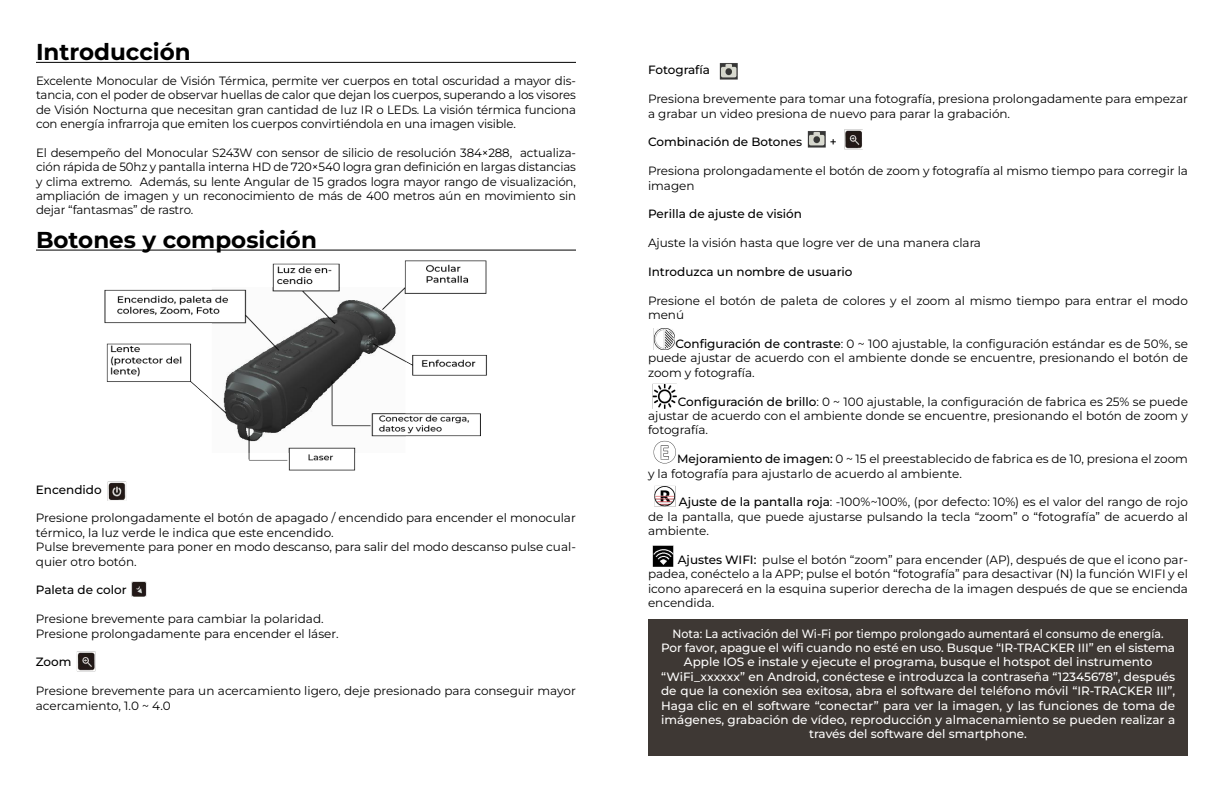
<style>
.page{position:relative;width:1224px;height:792px;background:#fff}
.page>*{position:absolute;margin:0;border:0;box-sizing:border-box;transform-origin:0 0}
.t1{font:700 23px "Montserrat";color:#000}
.t2{font:12px/14.4px "Montserrat";color:#000}
.t3{font:500 12px/14.4px "Montserrat";color:#fffefd;text-align:center;scale:.92 1}
.t4{font:500 12px "Montserrat";color:#000}
.s1{font-weight:500}
</style>
<div class="page">
<div style="left:648px;top:619px;width:540px;height:137px;background:#3e3834"></div>
<hr style="left:36px;top:62px;width:540px;height:1px;background:#000">
<hr style="left:36px;top:250px;width:540px;height:1px;background:#000">
<img style="left:104px;top:260px;width:383px;height:222px">
<img style="left:108px;top:482px;width:19px;height:19px">
<img style="left:131px;top:581px;width:16px;height:16px">
<img style="left:719px;top:63px;width:19px;height:17px">
<img style="left:807px;top:131px;width:19px;height:17px">
<img style="left:654px;top:329px;width:21px;height:21px">
<img style="left:652px;top:383px;width:25px;height:26px">
<img style="left:654px;top:485px;width:22px;height:22px">
<img style="left:653px;top:441px;width:23px;height:23px">
<img style="left:652px;top:545px;width:22px;height:22px">
<img style="left:844px;top:130px;width:18px;height:20px">
<img style="left:76px;top:652px;width:20px;height:20px">
<h1 class="t1" style="left:36px;top:37px;width:156px">Introducción</h1>
<p class="t2" style="left:36px;top:73px;width:542px;text-align:justify">Excelente Monocular de Visión Térmica, permite ver cuerpos en total oscuridad a mayor dis&shy;tancia, con el poder de observar huellas de calor que dejan los cuerpos, superando a los visores de Visión Nocturna que necesitan gran cantidad de luz IR o LEDs. La visión térmica funciona con energía infrarroja que emiten los cuerpos convirtiéndola en una imagen visible.</p>
<p class="t2" style="left:36px;top:145px;width:542px;text-align:justify">El desempeño del Monocular S243W con sensor de silicio de resolución 384×288, actualiza&shy;ción rápida de 50hz y pantalla interna HD de 720×540 logra gran definición en largas distancias y clima extremo. Además, su lente Angular de 15 grados logra mayor rango de visualización, ampliación de imagen y un reconocimiento de más de 400 metros aún en movimiento sin dejar “fantasmas” de rastro.</p>
<h1 class="t1" style="left:36px;top:225px;width:282px">Botones y composición</h1>
<p class="t4" style="left:36px;top:481px;width:67px">Encendido</p>
<p class="t2" style="left:36px;top:511px;width:542px">Presione prolongadamente el botón de apagado / encendido para encender el monocular térmico, la luz verde le indica que este encendido.<br>Pulse brevemente para poner en modo descanso, para salir del modo descanso pulse cual&shy;quier otro botón.</p>
<p class="t4" style="left:36px;top:582px;width:92px">Paleta de color</p>
<p class="t2" style="left:36px;top:611px;width:304px">Presione brevemente para cambiar la polaridad.<br>Presione prolongadamente para encender el láser.</p>
<p class="t4" style="left:36px;top:654px;width:37px">Zoom</p>
<p class="t2" style="left:36px;top:683px;width:541px">Presione brevemente para un acercamiento ligero, deje presionado para conseguir mayor acercamiento, 1.0 ~ 4.0</p>
<p class="t4" style="left:648px;top:62px;width:63px">Fotografía</p>
<p class="t2" style="left:648px;top:92px;width:542px">Presiona brevemente para tomar una fotografía, presiona prolongadamente para empezar a grabar un video presiona de nuevo para parar la grabación.</p>
<p class="t4" style="left:648px;top:134px;width:156px">Combinación de Botones</p>
<p class="t2" style="left:648px;top:164px;width:542px">Presiona prolongadamente el botón de zoom y fotografía al mismo tiempo para corregir la imagen</p>
<p class="t4" style="left:648px;top:206px;width:155px">Perilla de ajuste de visión</p>
<p class="t2" style="left:648px;top:236px;width:335px">Ajuste la visión hasta que logre ver de una manera clara</p>
<p class="t4" style="left:648px;top:264px;width:206px">Introduzca un nombre de usuario</p>
<p class="t2" style="left:648px;top:293px;width:541px">Presione el botón de paleta de colores y el zoom al mismo tiempo para entrar el modo menú</p>
<p class="t2" style="left:648px;top:336px;width:542px;text-align:justify;text-indent:28px"><span class="s1">Configuración de contraste</span>: 0 ~ 100 ajustable, la configuración estándar es de 50%, se puede ajustar de acuerdo con el ambiente donde se encuentre, presionando el botón de zoom y fotografía.</p>
<p class="t2" style="left:648px;top:394px;width:542px;text-align:justify;text-indent:30px"><span class="s1">Configuración de brillo</span>: 0 ~ 100 ajustable, la configuración de fabrica es 25% se puede ajustar de acuerdo con el ambiente donde se encuentre, presionando el botón de zoom y fotografía.</p>
<p class="t2" style="left:648px;top:452px;width:541px;text-indent:29px"><span class="s1">Mejoramiento de imagen:</span> 0 ~ 15 el preestablecido de fabrica es de 10, presiona el zoom y la fotografía para ajustarlo de acuerdo al ambiente.</p>
<p class="t2" style="left:648px;top:495px;width:542px;text-align:justify;text-indent:31px"><span class="s1">Ajuste de la pantalla roja</span>: -100%~100%, (por defecto: 10%) es el valor del rango de rojo de la pantalla, que puede ajustarse pulsando la tecla “zoom” o “fotografía” de acuerdo al ambiente.</p>
<p class="t2" style="left:648px;top:552px;width:542px;text-align:justify;text-indent:30px"><span class="s1">Ajustes WIFI:</span> pulse el botón “zoom” para encender (AP), después de que el icono par&shy;padea, conéctelo a la APP; pulse el botón “fotografía” para desactivar (N) la función WIFI y el icono aparecerá en la esquina superior derecha de la imagen después de que se encienda encendida.</p>
<p class="t4" style="left:830px;top:133px;width:8px">+</p>
<p class="t3" style="left:661px;top:626px;width:560px">Nota: La activación del Wi-Fi por tiempo prolongado aumentará el consumo de energía.<br>Por favor, apague el wifi cuando no esté en uso. Busque “IR-TRACKER III” en el sistema Apple IOS e instale y ejecute el programa, busque el hotspot del instrumento “WiFi_xxxxxx” en Android, conéctese e introduzca la contraseña “12345678”, después de que la conexión sea exitosa, abra el software del teléfono móvil “IR-TRACKER III”, Haga clic en el software “conectar” para ver la imagen, y las funciones de toma de imágenes, grabación de vídeo, reproducción y almacenamiento se pueden realizar a través del software del smartphone.</p>
</div>
